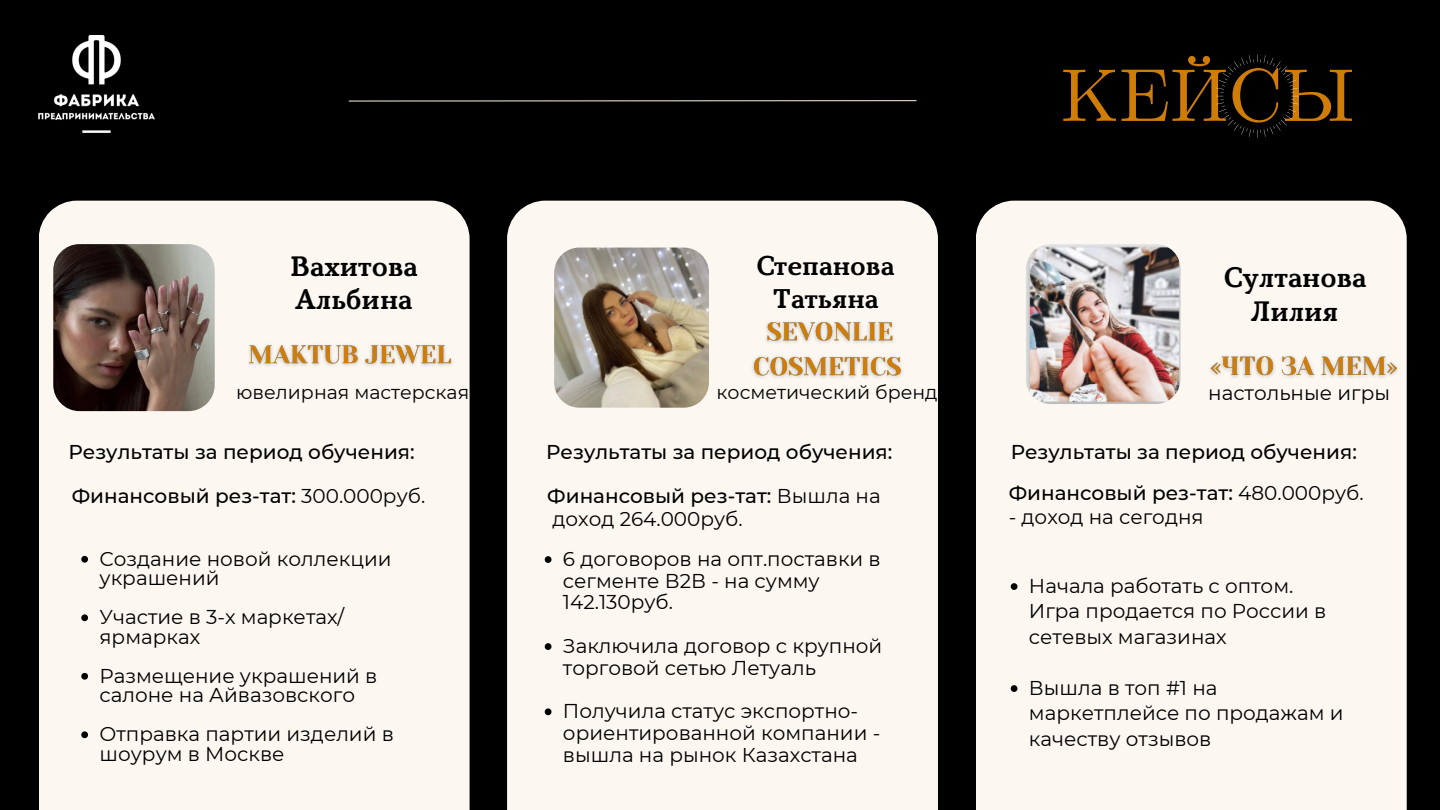
<style>
.page{position:relative;width:1440px;height:810px;background:#000}
.page>*{position:absolute;margin:0;border:0;box-sizing:border-box;transform-origin:0 0}
.t1{font:75px "CMU Serif";color:#d07d08}
.t2{font:700 28px "Marta";color:#000}
.t3{font:700 27px "Marta";color:#000}
.t4{font:20px/21.8px "Montserrat";color:#000}
.t5{font:500 20px "Montserrat";color:#000}
.t6{font:19px "Montserrat";color:#000}
.s1{font-weight:400}
</style>
<div class="page">
<img style="left:39px;top:36px;width:116px;height:97px">
<div style="left:976px;top:201px;width:431px;height:609px;background:#fcf8f1"></div>
<div style="left:39px;top:201px;width:431px;height:609px;background:#fcf8f1"></div>
<div style="left:507px;top:201px;width:431px;height:609px;background:#fcf8f1"></div>
<svg style="left:49px;top:240px;width:170px;height:175px;background:#75655c"></svg>
<img style="left:550px;top:244px;width:163px;height:167px">
<img style="left:1197px;top:347px;width:206px;height:41px">
<img style="left:748px;top:312px;width:166px;height:76px">
<img style="left:242px;top:335px;width:215px;height:42px">
<svg style="left:81px;top:556px;width:7px;height:7px"></svg>
<svg style="left:81px;top:614px;width:7px;height:7px"></svg>
<svg style="left:81px;top:673px;width:7px;height:7px"></svg>
<svg style="left:81px;top:731px;width:7px;height:7px"></svg>
<svg style="left:545px;top:556px;width:7px;height:7px"></svg>
<svg style="left:545px;top:643px;width:7px;height:7px"></svg>
<svg style="left:545px;top:708px;width:7px;height:7px"></svg>
<svg style="left:1011px;top:583px;width:6px;height:7px"></svg>
<svg style="left:1011px;top:685px;width:6px;height:7px"></svg>
<img style="left:1022px;top:240px;width:162px;height:168px">
<svg style="left:1216px;top:54px;width:83px;height:84px"></svg>
<svg style="left:348px;top:100px;width:569px;height:2px"></svg>
<p class="t2" style="left:291px;top:255px;width:129px">Вахитова</p>
<p class="t2" style="left:295px;top:288px;width:119px">Альбина</p>
<p class="t3" style="left:757px;top:255px;width:139px">Степанова</p>
<p class="t3" style="left:773px;top:288px;width:107px">Татьяна</p>
<p class="t1" style="left:1061px;top:51px;width:296px">КЕЙСЫ</p>
<p class="t2" style="left:1224px;top:266px;width:144px">Султанова</p>
<p class="t2" style="left:1251px;top:300px;width:89px">Лилия</p>
<p class="t6" style="left:236px;top:380px;width:235px">ювелирная мастерская</p>
<p class="t6" style="left:717px;top:380px;width:223px">косметический бренд</p>
<p class="t4" style="left:1208px;top:382px;width:183px">настольные игры</p>
<p class="t5" style="left:69px;top:440px;width:348px">Результаты за период обучения:</p>
<p class="t5" style="left:546px;top:440px;width:348px">Результаты за период обучения:</p>
<p class="t5" style="left:1011px;top:440px;width:348px">Результаты за период обучения:</p>
<p class="t5" style="left:72px;top:483px;width:355px">Финансовый рез-тат: <span class="s1">300.000руб.</span></p>
<p class="t5" style="left:547px;top:483px;width:335px">Финансовый рез-тат: <span class="s1">Вышла на</span></p>
<p class="t4" style="left:553px;top:508px;width:192px">доход 264.000руб.</p>
<p class="t5" style="left:1009px;top:481px;width:356px">Финансовый рез-тат: <span class="s1">480.000руб.</span></p>
<p class="t4" style="left:1009px;top:506px;width:196px">- доход на сегодня</p>
<p class="t4" style="left:100px;top:549px;width:294px;line-height:19.5px">Создание новой коллекции украшений</p>
<p class="t4" style="left:100px;top:607px;width:246px;line-height:19.5px">Участие в 3-х маркетах/ ярмарках</p>
<p class="t4" style="left:100px;top:666px;width:279px;line-height:19.5px">Размещение украшений в салоне на Айвазовского</p>
<p class="t4" style="left:100px;top:724px;width:296px;line-height:19.5px">Отправка партии изделий в шоурум в Москве</p>
<p class="t4" style="left:563px;top:548px;width:319px">6 договоров на опт.поставки в сегменте В2В - на сумму<br>142.130руб.</p>
<p class="t4" style="left:563px;top:635px;width:321px">Заключила договор с крупной торговой сетью Летуаль</p>
<p class="t4" style="left:563px;top:700px;width:319px">Получила статус экспортно&shy;ориентированной компании - вышла на рынок Казахстана</p>
<p class="t4" style="left:1029px;top:573px;width:299px;line-height:25.5px">Начала работать с оптом.<br>Игра продается по России в сетевых магазинах</p>
<p class="t4" style="left:1029px;top:675px;width:316px;line-height:25.5px">Вышла в топ #1 на маркетплейсе по продажам и качеству отзывов</p>
</div>
